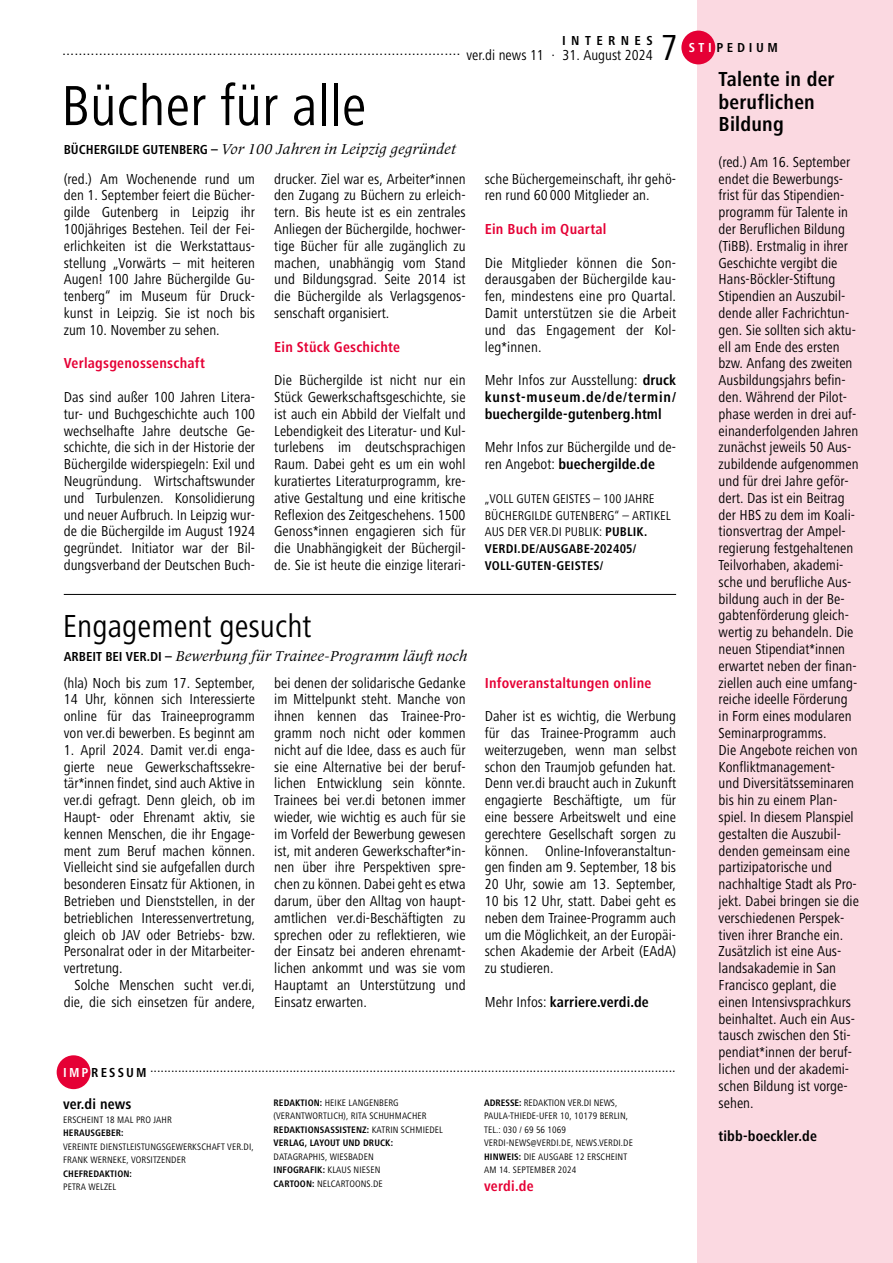
<style>
.page{position:relative;width:893px;height:1263px;background:#fff}
.page>*{position:absolute;margin:0;border:0;box-sizing:border-box;transform-origin:0 0}
.t1{font:58.5px "Frutiger OTF Regular Cn";color:#000}
.t2{font:37.5px "Frutiger OTF Regular Cn";color:#000}
.t3{font:33px "Frutiger OTF Regular Cn";color:#000}
.t4{font:21px/22.5px "Frutiger OTF Bold Cn";letter-spacing:.01em;color:#000}
.t5{font:15px/16.8px "Frutiger OTF Regular Cn";color:#000;text-align:justify}
.t6{font:15px/16.8px "Frutiger OTF Bold Cn";letter-spacing:.005em;color:#000}
.t7{font:15px "Frutiger OTF Regular";color:#000}
.t8{font:italic 15px "Frutiger Serif LT Pro";color:#000}
.t9{font:15px "Frutiger OTF Bold Cn";letter-spacing:.015em;color:#e50035}
.t10{font:13.5px "Frutiger OTF Bold Cn";letter-spacing:.27em;color:#000}
.t11{font:13.5px "Frutiger OTF Bold Cn";letter-spacing:.4em;color:#000}
.t12{font:13.2px/16.8px "Frutiger OTF Regular Cn";color:#000}
.t13{font:13.2px/16.8px "Frutiger OTF Bold Cn";letter-spacing:.015em;color:#000}
.t14{font:9.75px/13.5px "Frutiger OTF Regular Cn";letter-spacing:.01em;color:#000}
.t15{font:9.75px/13.5px "Frutiger OTF Bold Cn";letter-spacing:.01em;color:#000}
.s1{font-family:"Frutiger OTF Regular Cn"}
.s2{font-family:"Frutiger OTF Bold Cn";font-style:normal;font-size:13.5px}
.s3{font-family:"Frutiger OTF Bold Cn"}
.s4{color:#fff}
</style>
<div class="page">
<div style="left:697px;top:0;width:196px;height:1263px;background:#fbd9e1"></div>
<hr style="left:64px;top:594px;width:612px;height:1px;background:#000">
<div style="left:681px;top:31px;width:34px;height:33px;background:#e50035;border-radius:50%"></div>
<div style="left:57px;top:1055px;width:33px;height:34px;background:#e50035;border-radius:50%"></div>
<p class="t11" style="left:562px;top:33px;width:92px">INTERNES</p>
<p class="t7" style="left:62px;top:42px;width:592px">.................................................................................................. <span class="s1">ver.di news 11 · 31. August 2024</span></p>
<h2 class="t2" style="left:661px;top:27px;width:19px">7</h2>
<h1 class="t1" style="left:61px;top:73px;width:307px">Bücher für alle</h1>
<p class="t8" style="left:64px;top:140px;width:394px"><span class="s2">BÜCHERGILDE GUTENBERG –</span> Vor 100 Jahren in Leipzig gegründet</p>
<p class="t5" style="left:64px;top:170px;width:193px">(red.) Am Wochenende rund um den 1. September feiert die Bücher&shy;gilde Gutenberg in Leipzig ihr 100jähriges Bestehen. Teil der Fei&shy;erlichkeiten ist die Werkstattaus&shy;stellung „Vorwärts – mit heiteren Augen! 100 Jahre Büchergilde Gu&shy;tenberg“ im Museum für Druck&shy;kunst in Leipzig. Sie ist noch bis zum 10. November zu sehen.</p>
<p class="t9" style="left:64px;top:355px;width:143px">Verlagsgenossenschaft</p>
<p class="t5" style="left:64px;top:389px;width:193px">Das sind außer 100 Jahren Litera&shy;tur- und Buchgeschichte auch 100 wechselhafte Jahre deutsche Ge&shy;schichte, die sich in der Historie der Büchergilde widerspiegeln: Exil und Neugründung. Wirtschaftswunder und Turbulenzen. Konsolidierung und neuer Aufbruch. In Leipzig wur&shy;de die Büchergilde im August 1924 gegründet. Initiator war der Bil&shy;dungsverband der Deutschen Buch-</p>
<p class="t5" style="left:274px;top:170px;width:193px">drucker. Ziel war es, Arbeiter*innen den Zugang zu Büchern zu erleich&shy;tern. Bis heute ist es ein zentrales Anliegen der Büchergilde, hochwer&shy;tige Bücher für alle zugänglich zu machen, unabhängig vom Stand und Bildungsgrad. Seite 2014 ist die Büchergilde als Verlagsgenos&shy;senschaft organisiert.</p>
<p class="t9" style="left:274px;top:338px;width:127px">Ein Stück Geschichte</p>
<p class="t5" style="left:274px;top:372px;width:193px">Die Büchergilde ist nicht nur ein Stück Gewerkschaftsgeschichte, sie ist auch ein Abbild der Vielfalt und Lebendigkeit des Literatur- und Kul&shy;turlebens im deutschsprachigen Raum. Dabei geht es um ein wohl kuratiertes Literaturprogramm, kre&shy;ative Gestaltung und eine kritische Reflexion des Zeitgeschehens. 1500<br>Genoss*innen engagieren sich für die Unabhängigkeit der Büchergil&shy;de. Sie ist heute die einzige literari-</p>
<p class="t5" style="left:485px;top:170px;width:193px">sche Büchergemeinschaft, ihr gehö&shy;ren rund 60 000 Mitglieder an.</p>
<p class="t9" style="left:485px;top:221px;width:123px">Ein Buch im Quartal</p>
<p class="t5" style="left:485px;top:254px;width:193px">Die Mitglieder können die Son&shy;derausgaben der Büchergilde kau&shy;fen, mindestens eine pro Quartal.<br>Damit unterstützen sie die Arbeit und das Engagement der Kol&shy;leg*innen.</p>
<p class="t5" style="left:485px;top:372px;width:193px">Mehr Infos zur Ausstellung: <span class="s3">druck</span></p>
<p class="t6" style="left:485px;top:389px;width:193px">kunst-museum.de/de/termin/ buechergilde-gutenberg.html</p>
<p class="t5" style="left:485px;top:439px;width:193px">Mehr Infos zur Büchergilde und de-</p>
<p class="t6" style="left:485px;top:456px;width:172px"><span class="s1">ren Angebot:</span> buechergilde.de</p>
<p class="t12" style="left:485px;top:490px;width:188px">„VOLL GUTEN GEISTES – 100 JAHRE<br>BÜCHERGILDE GUTENBERG“ – ARTIKEL<br>AUS DER VER.DI PUBLIK: <span class="s3">PUBLIK.</span></p>
<p class="t13" style="left:485px;top:540px;width:153px">VERDI.DE/AUSGABE-202405/<br>VOLL-GUTEN-GEISTES/</p>
<h3 class="t3" style="left:63px;top:608px;width:250px">Engagement gesucht</h3>
<p class="t8" style="left:64px;top:647px;width:405px"><span class="s2">ARBEIT BEI VER.DI –</span> Bewerbung für Trainee-Programm läuft noch</p>
<p class="t5" style="left:64px;top:674px;width:193px">(hla) Noch bis zum 17. September, 14 Uhr, können sich Interessierte online für das Traineeprogramm von ver.di bewerben. Es beginnt am</p>
<p class="t5" style="left:64px;top:741px;width:193px">1. April 2024. Damit ver.di enga&shy;gierte neue Gewerkschaftssekre&shy;tär*innen findet, sind auch Aktive in ver.di gefragt. Denn gleich, ob im Haupt- oder Ehrenamt aktiv, sie kennen Menschen, die ihr Engage&shy;ment zum Beruf machen können.<br>Vielleicht sind sie aufgefallen durch besonderen Einsatz für Aktionen, in Betrieben und Dienststellen, in der betrieblichen Interessenvertretung, gleich ob JAV oder Betriebs- bzw.<br>Personalrat oder in der Mitarbeiter&shy;vertretung.</p>
<p class="t5" style="left:64px;top:977px;width:193px;text-align:right">Solche Menschen sucht ver.di, die, die sich einsetzen für andere,</p>
<p class="t5" style="left:274px;top:674px;width:193px">bei denen der solidarische Gedanke im Mittelpunkt steht. Manche von ihnen kennen das Trainee-Pro&shy;gramm noch nicht oder kommen nicht auf die Idee, dass es auch für sie eine Alternative bei der beruf&shy;lichen Entwicklung sein könnte.<br>Trainees bei ver.di betonen immer wieder, wie wichtig es auch für sie im Vorfeld der Bewerbung gewesen ist, mit anderen Gewerkschafter*in&shy;nen über ihre Perspektiven spre&shy;chen zu können. Dabei geht es etwa darum, über den Alltag von haupt&shy;amtlichen ver.di-Beschäftigten zu sprechen oder zu reflektieren, wie der Einsatz bei anderen ehrenamt&shy;lichen ankommt und was sie vom Hauptamt an Unterstützung und Einsatz erwarten.</p>
<p class="t9" style="left:485px;top:674px;width:168px">Infoveranstaltungen online</p>
<p class="t5" style="left:485px;top:708px;width:193px">Daher ist es wichtig, die Werbung für das Trainee-Programm auch weiterzugeben, wenn man selbst schon den Traumjob gefunden hat.<br>Denn ver.di braucht auch in Zukunft engagierte Beschäftigte, um für eine bessere Arbeitswelt und eine gerechtere Gesellschaft sorgen zu können. Online-Infoveranstaltun&shy;gen finden am 9. September, 18 bis 20 Uhr, sowie am 13. September, 10 bis 12 Uhr, statt. Dabei geht es neben dem Trainee-Programm auch um die Möglichkeit, an der Europäi&shy;schen Akademie der Arbeit (EAdA) zu studieren.</p>
<p class="t6" style="left:485px;top:993px;width:166px"><span class="s1">Mehr Infos:</span> karriere.verdi.de</p>
<p class="t5" style="left:63px;top:1059px;width:614px"><sub>I</sub> <sub>M</sub> <sub>P</sub> <sub>R</sub> <sub>E</sub> <sub>S</sub> <sub>S</sub> <sub>U</sub> <sub>M</sub> .......................................................................................................................................................</p>
<p class="t6" style="left:63px;top:1096px;width:70px">ver.di news</p>
<p class="t14" style="left:63px;top:1113px;width:110px">ERSCHEINT 18 MAL PRO JAHR</p>
<p class="t15" style="left:63px;top:1126px;width:62px">HERAUSGEBER:</p>
<p class="t14" style="left:63px;top:1140px;width:192px">VEREINTE DIENSTLEISTUNGSGEWERKSCHAFT VER.DI,<br>FRANK WERNEKE, VORSITZENDER</p>
<p class="t15" style="left:63px;top:1167px;width:70px">CHEFREDAKTION:</p>
<p class="t14" style="left:63px;top:1180px;width:55px">PETRA WELZEL</p>
<p class="t14" style="left:274px;top:1095px;width:154px"><span class="s3">REDAKTION:</span> HEIKE LANGENBERG (VERANTWORTLICH), RITA SCHUHMACHER</p>
<p class="t15" style="left:274px;top:1122px;width:171px">REDAKTIONSASSISTENZ: <span class="s1">KATRIN SCHMIEDEL<br></span>VERLAG, LAYOUT UND DRUCK:</p>
<p class="t14" style="left:274px;top:1149px;width:102px">DATAGRAPHIS, WIESBADEN</p>
<p class="t15" style="left:274px;top:1163px;width:108px">INFOGRAFIK: <span class="s1">KLAUS NIESEN</span></p>
<p class="t14" style="left:274px;top:1176px;width:111px"><span class="s3">CARTOON:</span> NELCARTOONS.DE</p>
<p class="t14" style="left:484px;top:1095px;width:150px"><span class="s3">ADRESSE:</span> REDAKTION VER.DI NEWS,<br>PAULA-THIEDE-UFER 10, 10179 BERLIN,<br>TEL.: 030 / 69 56 1069<br>VERDI-NEWS@VERDI.DE, NEWS.VERDI.DE<br><span class="s3">HINWEIS:</span> DIE AUSGABE 12 ERSCHEINT<br>AM 14. SEPTEMBER 2024</p>
<p class="t9" style="left:484px;top:1177px;width:51px">verdi.de</p>
<p class="t10" style="left:689px;top:40px;width:91px"><span class="s4">STI</span>PEDIUM</p>
<h3 class="t4" style="left:719px;top:68px;width:117px">Talente in der beruflichen<br>Bildung</h3>
<p class="t5" style="left:719px;top:153px;width:142px;text-align:left">(red.) Am 16. September endet die Bewerbungs&shy;frist für das Stipendien&shy;programm für Talente in der Beruflichen Bildung (TiBB). Erstmalig in ihrer<br>Geschichte vergibt die<br>Hans-Böckler-Stiftung<br>Stipendien an Auszubil&shy;dende aller Fachrichtun&shy;gen. Sie sollten sich aktu&shy;ell am Ende des ersten bzw. Anfang des zweiten<br>Ausbildungsjahrs befin&shy;den. Während der Pilot&shy;phase werden in drei auf&shy;einanderfolgenden Jahren zunächst jeweils 50 Aus&shy;zubildende aufgenommen und für drei Jahre geför&shy;dert. Das ist ein Beitrag der HBS zu dem im Koali&shy;tionsvertrag der Ampel&shy;regierung festgehaltenen<br>Teilvorhaben, akademi&shy;sche und berufliche Aus&shy;bildung auch in der Be&shy;gabtenförderung gleich&shy;wertig zu behandeln. Die neuen Stipendiat*innen erwartet neben der finan&shy;ziellen auch eine umfang&shy;reiche ideelle Förderung in Form eines modularen<br>Seminarprogramms.<br>Die Angebote reichen von<br>Konfliktmanagement&shy;und Diversitätsseminaren bis hin zu einem Plan&shy;spiel. In diesem Planspiel gestalten die Auszubil&shy;denden gemeinsam eine partizipatorische und nachhaltige Stadt als Pro&shy;jekt. Dabei bringen sie die verschiedenen Perspek&shy;tiven ihrer Branche ein.<br>Zusätzlich ist eine Aus&shy;landsakademie in San<br>Francisco geplant, die einen Intensivsprachkurs beinhaltet. Auch ein Aus&shy;tausch zwischen den Sti&shy;pendiat*innen der beruf&shy;lichen und der akademi&shy;schen Bildung ist vorge&shy;sehen.</p>
<p class="t6" style="left:719px;top:1128px;width:100px">tibb-boeckler.de</p>
</div>
